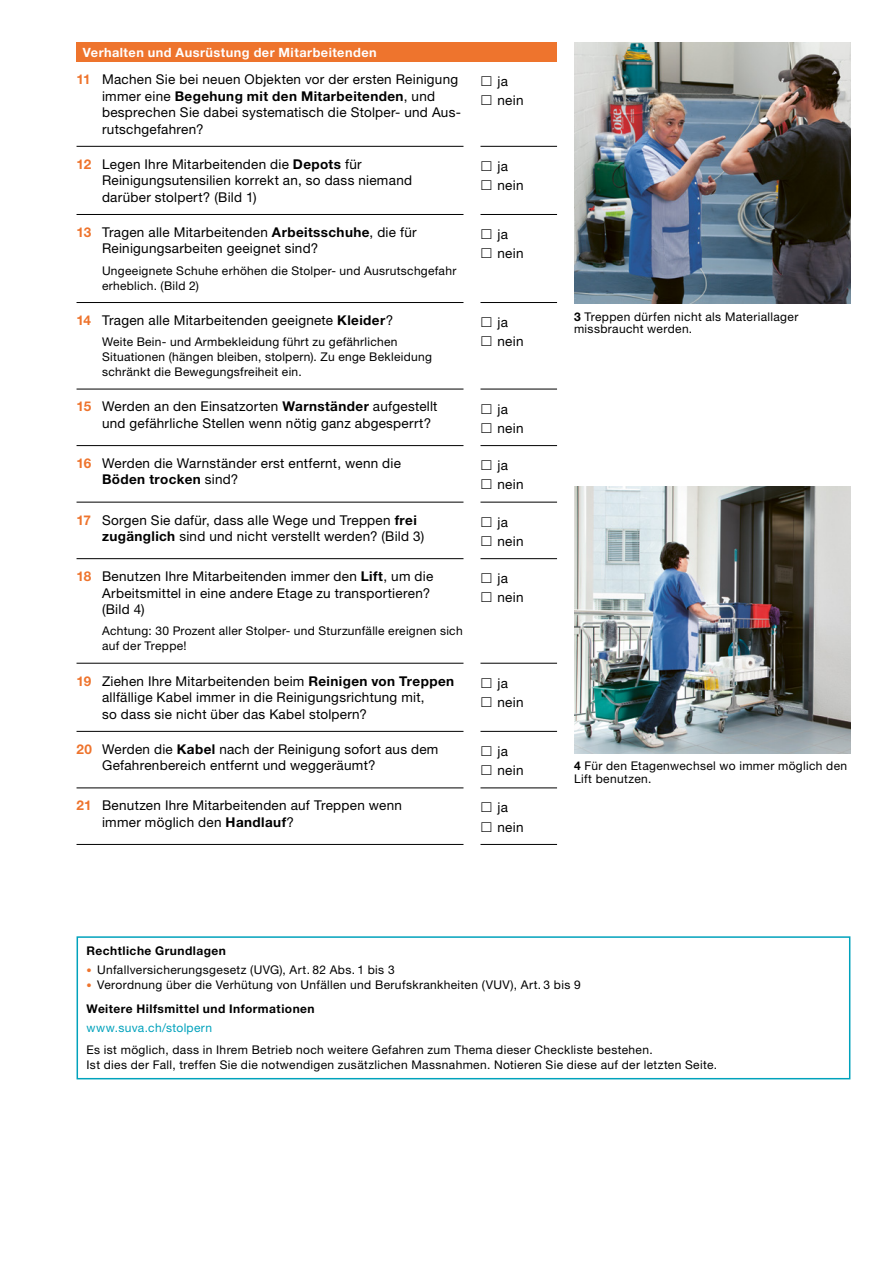
<style>
.page{position:relative;width:893px;height:1263px;background:#fff}
.page>*{position:absolute;margin:0;border:0;box-sizing:border-box;transform-origin:0 0}
.t1{font:13.5px/16.5px "Helvetica Neue LT Std";letter-spacing:.02em;color:#000}
.t2{font:700 12.75px "Helvetica Neue LT Std";letter-spacing:.035em;color:#fff}
.t3{font:12px/15px "Helvetica Neue LT Std";letter-spacing:.025em;color:#000}
.t4{font:700 12px "Helvetica Neue LT Std";letter-spacing:.04em;color:#000}
.t5{font:12px "Helvetica Neue LT Std";letter-spacing:.03em;color:#00a2bc}
.s1{font-weight:700;color:#ee742d}
.s2{font-weight:700}
.s3{font-size:10.5px;color:#ee742d}
</style>
<div class="page">
<img style="left:574px;top:43px;width:276px;height:260px">
<img style="left:574px;top:487px;width:276px;height:266px">
<div style="left:77px;top:43px;width:480px;height:19px;background:#ee742d"></div>
<hr style="left:480px;top:389px;width:77px;height:1px;background:#000">
<hr style="left:480px;top:445px;width:77px;height:1px;background:#000">
<hr style="left:480px;top:502px;width:77px;height:1px;background:#000">
<hr style="left:480px;top:558px;width:77px;height:1px;background:#000">
<hr style="left:480px;top:663px;width:77px;height:1px;background:#000">
<hr style="left:480px;top:731px;width:77px;height:1px;background:#000">
<hr style="left:480px;top:787px;width:77px;height:1px;background:#000">
<hr style="left:480px;top:844px;width:77px;height:1px;background:#000">
<hr style="left:480px;top:146px;width:77px;height:1px;background:#000">
<hr style="left:480px;top:214px;width:77px;height:1px;background:#000">
<hr style="left:77px;top:146px;width:386px;height:1px;background:#000">
<hr style="left:77px;top:214px;width:386px;height:1px;background:#000">
<hr style="left:77px;top:389px;width:386px;height:1px;background:#000">
<hr style="left:77px;top:445px;width:386px;height:1px;background:#000">
<hr style="left:77px;top:502px;width:386px;height:1px;background:#000">
<hr style="left:77px;top:558px;width:386px;height:1px;background:#000">
<hr style="left:77px;top:663px;width:386px;height:1px;background:#000">
<hr style="left:77px;top:731px;width:386px;height:1px;background:#000">
<hr style="left:77px;top:787px;width:386px;height:1px;background:#000">
<hr style="left:77px;top:844px;width:386px;height:1px;background:#000">
<hr style="left:77px;top:302px;width:386px;height:1px;background:#000">
<hr style="left:480px;top:302px;width:77px;height:1px;background:#000">
<div style="left:77px;top:936px;width:773px;height:143px;border:2px solid #00a2bc"></div>
<p class="t2" style="left:83px;top:44px;width:295px">Verhalten und Ausrüstung der Mitarbeitenden</p>
<p class="t1" style="left:102px;top:71px;width:360px;text-indent:-26px"><span class="s1">11</span> Machen Sie bei neuen Objekten vor der ersten Reinigung immer eine <span class="s2">Begehung mit den Mitarbeitenden</span>, und besprechen Sie dabei systematisch die Stolper- und Aus&shy;rutschgefahren?</p>
<p class="t1" style="left:497px;top:72px;width:28px;line-height:19.2px">ja nein</p>
<p class="t1" style="left:102px;top:155px;width:312px;text-indent:-26px"><span class="s1">12</span> Legen Ihre Mitarbeitenden die <span class="s2">Depots</span> für<br>Reinigungsutensilien korrekt an, so dass niemand darüber stolpert? (Bild 1)</p>
<p class="t1" style="left:497px;top:156px;width:28px;line-height:19.2px">ja nein</p>
<p class="t1" style="left:102px;top:224px;width:316px;text-indent:-26px"><span class="s1">13</span> Tragen alle Mitarbeitenden <span class="s2">Arbeitsschuhe</span>, die für<br>Reinigungsarbeiten geeignet sind?</p>
<p class="t3" style="left:102px;top:263px;width:356px">Ungeeignete Schuhe erhöhen die Stolper- und Ausrutschgefahr erheblich. (Bild 2)</p>
<p class="t1" style="left:497px;top:224px;width:27px;line-height:19.2px">ja nein</p>
<p class="t1" style="left:77px;top:312px;width:318px"><span class="s1">14</span> Tragen alle Mitarbeitenden geeignete <span class="s2">Kleider</span>?</p>
<p class="t3" style="left:102px;top:334px;width:331px">Weite Bein- und Armbekleidung führt zu gefährlichen<br>Situationen (hängen bleiben, stolpern). Zu enge Bekleidung schränkt die Bewegungsfreiheit ein.</p>
<p class="t1" style="left:497px;top:312px;width:27px;line-height:19.2px">ja nein</p>
<p class="t1" style="left:102px;top:398px;width:337px;text-indent:-26px"><span class="s1">15</span> Werden an den Einsatzorten <span class="s2">Warnständer</span> aufgestellt und gefährliche Stellen wenn nötig ganz abgesperrt?</p>
<p class="t1" style="left:497px;top:399px;width:27px;line-height:19.2px">ja nein</p>
<p class="t1" style="left:102px;top:455px;width:300px;text-indent:-26px"><span class="s1">16</span> Werden die Warnständer erst entfernt, wenn die<br><span class="s2">Böden trocken</span> sind?</p>
<p class="t1" style="left:497px;top:455px;width:27px;line-height:19.2px">ja nein</p>
<p class="t1" style="left:102px;top:511px;width:324px;text-indent:-26px"><span class="s1">17</span> Sorgen Sie dafür, dass alle Wege und Treppen <span class="s2">frei zugänglich</span> sind und nicht verstellt werden? (Bild 3)</p>
<p class="t1" style="left:497px;top:512px;width:27px;line-height:19.2px">ja nein</p>
<p class="t1" style="left:102px;top:568px;width:333px;text-indent:-26px"><span class="s1">18</span> Benutzen Ihre Mitarbeitenden immer den <span class="s2">Lift</span>, um die<br>Arbeitsmittel in eine andere Etage zu transportieren? (Bild 4)</p>
<p class="t3" style="left:102px;top:623px;width:362px">Achtung: 30 Prozent aller Stolper- und Sturzunfälle ereignen sich auf der Treppe!</p>
<p class="t1" style="left:497px;top:569px;width:27px;line-height:19.2px">ja nein</p>
<p class="t1" style="left:102px;top:672px;width:354px;text-indent:-26px"><span class="s1">19</span> Ziehen Ihre Mitarbeitenden beim <span class="s2">Reinigen von Treppen </span>allfällige Kabel immer in die Reinigungsrichtung mit,<br>so dass sie nicht über das Kabel stolpern?</p>
<p class="t1" style="left:497px;top:673px;width:27px;line-height:19.2px">ja nein</p>
<p class="t1" style="left:102px;top:740px;width:338px;text-indent:-26px"><span class="s1">20</span> Werden die <span class="s2">Kabel</span> nach der Reinigung sofort aus dem<br>Gefahrenbereich entfernt und weggeräumt?</p>
<p class="t1" style="left:498px;top:741px;width:27px;line-height:19.2px">ja nein</p>
<p class="t1" style="left:102px;top:797px;width:301px;text-indent:-26px"><span class="s1">21</span> Benutzen Ihre Mitarbeitenden auf Treppen wenn immer möglich den <span class="s2">Handlauf</span>?</p>
<p class="t1" style="left:498px;top:798px;width:27px;line-height:19.2px">ja nein</p>
<p class="t3" style="left:574px;top:310px;width:226px;line-height:12.8px"><span class="s2">3</span> Treppen dürfen nicht als Materiallager missbraucht werden.</p>
<p class="t3" style="left:574px;top:759px;width:275px;line-height:12.8px"><span class="s2">4</span> Für den Etagenwechsel wo immer möglich den<br>Lift benutzen.</p>
<p class="t4" style="left:87px;top:943px;width:141px">Rechtliche Grundlagen</p>
<p class="t3" style="left:87px;top:962px;width:310px"><span class="s3">•</span> Unfallversicherungsgesetz (UVG), Art. 82 Abs. 1 bis 3</p>
<p class="t3" style="left:87px;top:973px;width:496px;line-height:23.5px"><span class="s3">•</span> Verordnung über die Verhütung von Unfällen und Berufskrankheiten (VUV), Art. 3 bis 9<br><span class="s2">Weitere Hilfsmittel und Informationen</span></p>
<p class="t5" style="left:87px;top:1020px;width:127px">www.suva.ch/stolpern</p>
<p class="t3" style="left:87px;top:1042px;width:632px">Es ist möglich, dass in Ihrem Betrieb noch weitere Gefahren zum Thema dieser Checkliste bestehen.<br>Ist dies der Fall, treffen Sie die notwendigen zusätzlichen Massnahmen. Notieren Sie diese auf der letzten Seite.</p>
</div>
